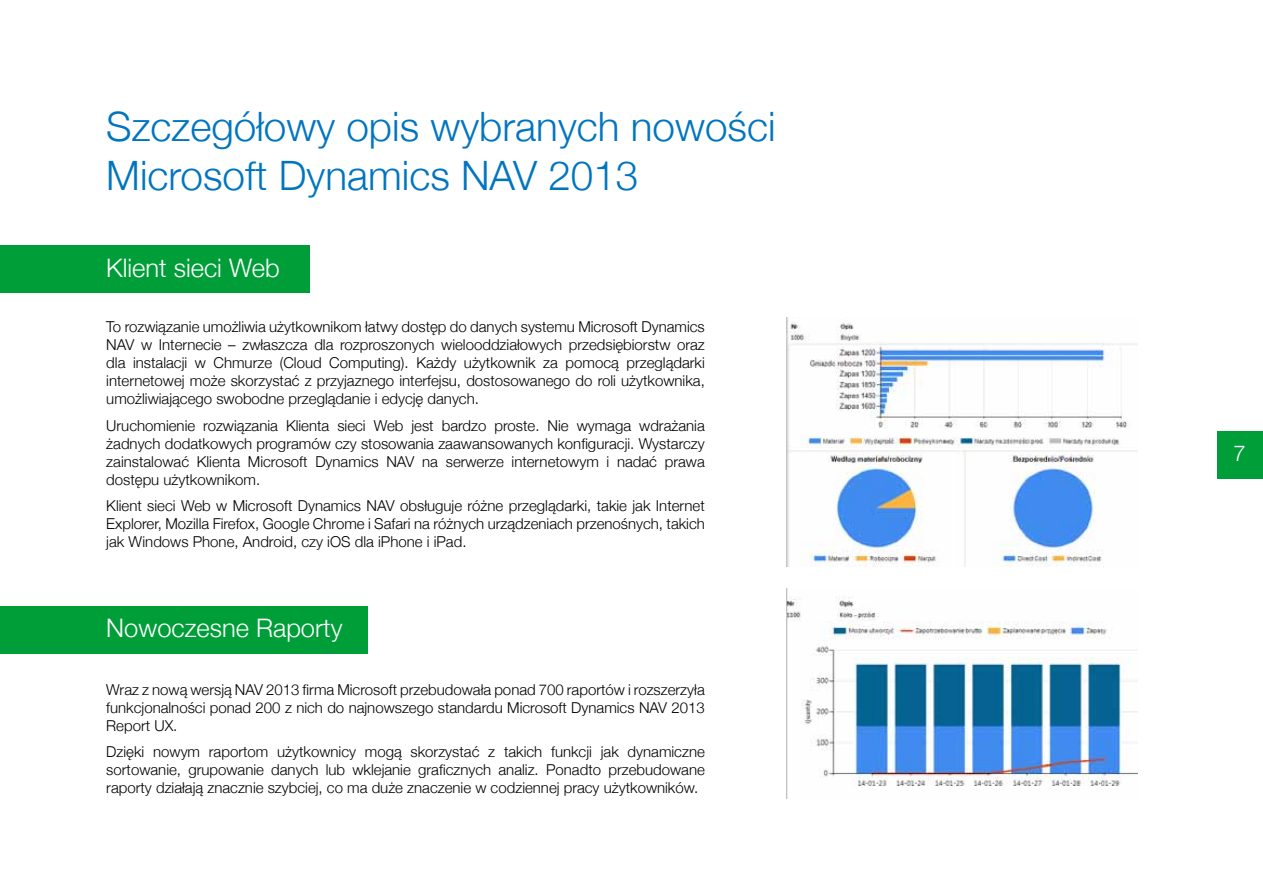
<style>
.page{position:relative;width:1263px;height:893px;background:#fff}
.page>*{position:absolute;margin:0;border:0;box-sizing:border-box;transform-origin:0 0}
.t1{font:300 40.5px/48.6px "Helvetica Neue";color:#0075bf}
.t2{font:300 25.5px "Helvetica Neue";color:#fff}
.t3{font:300 22.05px "Helvetica Neue";color:#fff}
.t4{font:300 15px/18px "Helvetica Neue";color:#000;text-align:justify}
</style>
<div class="page">
<div style="left:1218px;top:431px;width:45px;height:47px;background:#009e39"></div>
<div style="left:0;top:246px;width:309px;height:47px;background:#009e39"></div>
<div style="left:0;top:606px;width:368px;height:47px;background:#009e39"></div>
<img style="left:786px;top:589px;width:352px;height:209px">
<img style="left:786px;top:318px;width:352px;height:249px">
<h1 class="t1" style="left:106px;top:100px;width:671px">Szczegółowy opis wybranych nowości<br>Microsoft Dynamics NAV 2013</h1>
<h2 class="t2" style="left:106px;top:247px;width:175px">Klient sieci Web</h2>
<p class="t4" style="left:106px;top:317px;width:600px">To rozwiązanie umożliwia użytkownikom łatwy dostęp do danych systemu Microsoft Dynamics NAV w Internecie – zwłaszcza dla rozproszonych wielooddziałowych przedsiębiorstw oraz dla instalacji w Chmurze (Cloud Computing). Każdy użytkownik za pomocą przeglądarki internetowej może skorzystać z przyjaznego interfejsu, dostosowanego do roli użytkownika, umożliwiającego swobodne przeglądanie i edycję danych.</p>
<p class="t4" style="left:106px;top:416px;width:600px">Uruchomienie rozwiązania Klienta sieci Web jest bardzo proste. Nie wymaga wdrażania żadnych dodatkowych programów czy stosowania zaawansowanych konfiguracji. Wystarczy zainstalować Klienta Microsoft Dynamics NAV na serwerze internetowym i nadać prawa dostępu użytkownikom.</p>
<p class="t4" style="left:106px;top:496px;width:600px">Klient sieci Web w Microsoft Dynamics NAV obsługuje różne przeglądarki, takie jak Internet Explorer, Mozilla Firefox, Google Chrome i Safari na różnych urządzeniach przenośnych, takich jak Windows Phone, Android, czy iOS dla iPhone i iPad.</p>
<h2 class="t2" style="left:106px;top:607px;width:238px">Nowoczesne Raporty</h2>
<p class="t4" style="left:106px;top:680px;width:600px">Wraz z nową wersją NAV 2013 firma Microsoft przebudowała ponad 700 raportów i rozszerzyła funkcjonalności ponad 200 z nich do najnowszego standardu Microsoft Dynamics NAV 2013<br>Report UX.</p>
<p class="t4" style="left:106px;top:742px;width:600px">Dzięki nowym raportom użytkownicy mogą skorzystać z takich funkcji jak dynamiczne sortowanie, grupowanie danych lub wklejanie graficznych analiz. Ponadto przebudowane raporty działają znacznie szybciej, co ma duże znaczenie w codziennej pracy użytkowników.</p>
<h3 class="t3" style="left:1233px;top:435px;width:14px">7</h3>
</div>
